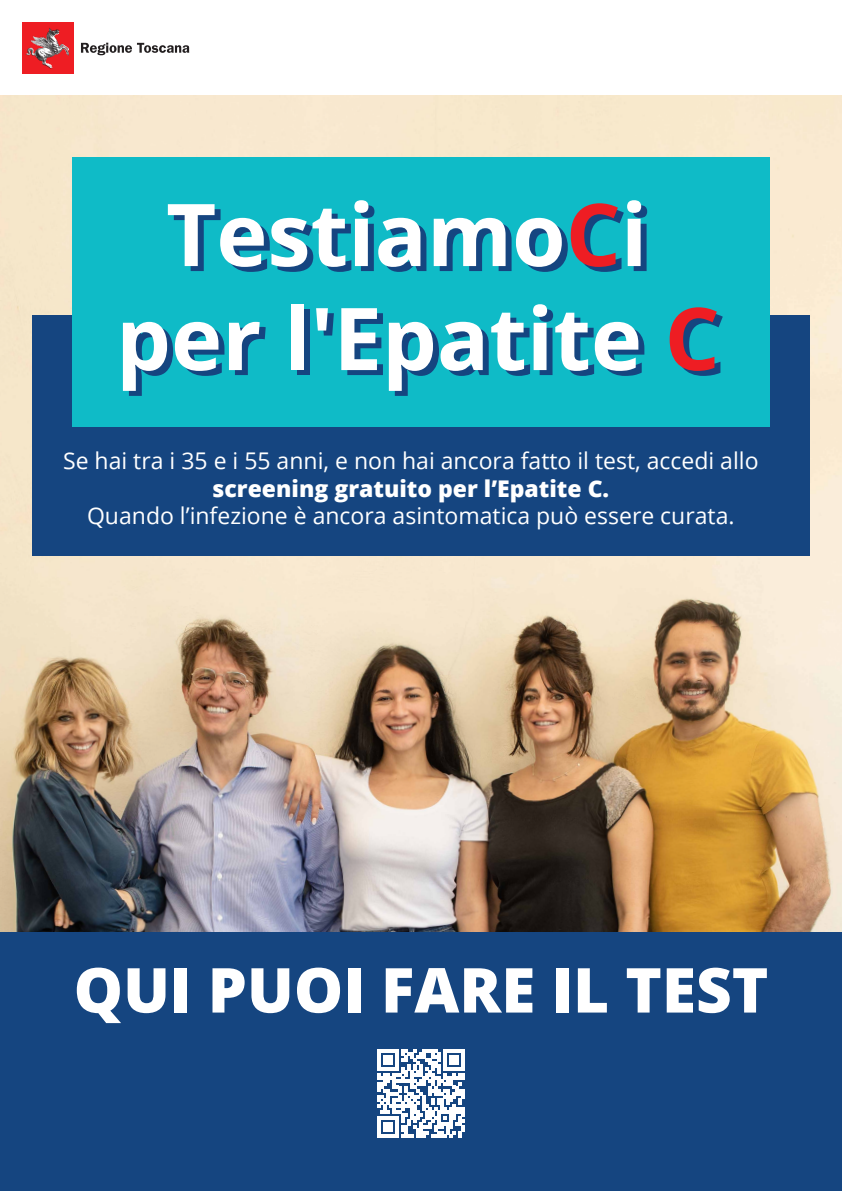
<style>
.page{position:relative;width:842px;height:1191px;background:#fff}
.page>*{position:absolute;margin:0;border:0;box-sizing:border-box;transform-origin:0 0}
.t1{font:800 62px "Open Sans";color:#fff}
.t2{font:23px "Open Sans";color:#fff}
.t3{font:800 23px "Open Sans";color:#fff}
</style>
<div class="page">
<img style="left:0;top:95px;width:842px;height:837px">
<div style="left:22px;top:22px;width:51px;height:51px;background:#ee1d23"></div>
<img style="left:26px;top:28px;width:44px;height:41px">
<svg style="left:81px;top:43px;width:108px;height:12px"></svg>
<div style="left:0;top:932px;width:842px;height:259px;background:#154580"></div>
<div style="left:32px;top:315px;width:778px;height:241px;background:#154580"></div>
<div style="left:72px;top:158px;width:698px;height:269px;background:#0fbbc7"></div>
<div style="left:297px;top:309px;width:13px;height:66px;background:#154580"></div>
<svg style="left:168px;top:200px;width:258px;height:72px"></svg>
<svg style="left:434px;top:200px;width:213px;height:72px"></svg>
<svg style="left:123px;top:322px;width:143px;height:74px"></svg>
<div style="left:291px;top:304px;width:13px;height:66px;background:#fff"></div>
<svg style="left:316px;top:308px;width:18px;height:27px"></svg>
<svg style="left:341px;top:308px;width:42px;height:67px"></svg>
<svg style="left:389px;top:304px;width:255px;height:92px"></svg>
<svg style="left:670px;top:307px;width:53px;height:69px"></svg>
<svg style="left:377px;top:1049px;width:88px;height:88px"></svg>
<p class="t2" style="left:63px;top:445px;width:697px">Se hai tra i 35 e i 55 anni, e non hai ancora fatto il test, accedi allo</p>
<p class="t3" style="left:212px;top:470px;width:398px">screening gratuito per l’Epatite C.</p>
<p class="t2" style="left:87px;top:500px;width:649px">Quando l’infezione è ancora asintomatica può essere curata.</p>
<h1 class="t1" style="left:74px;top:942px;width:696px">QUI PUOI FARE IL TEST</h1>
</div>
